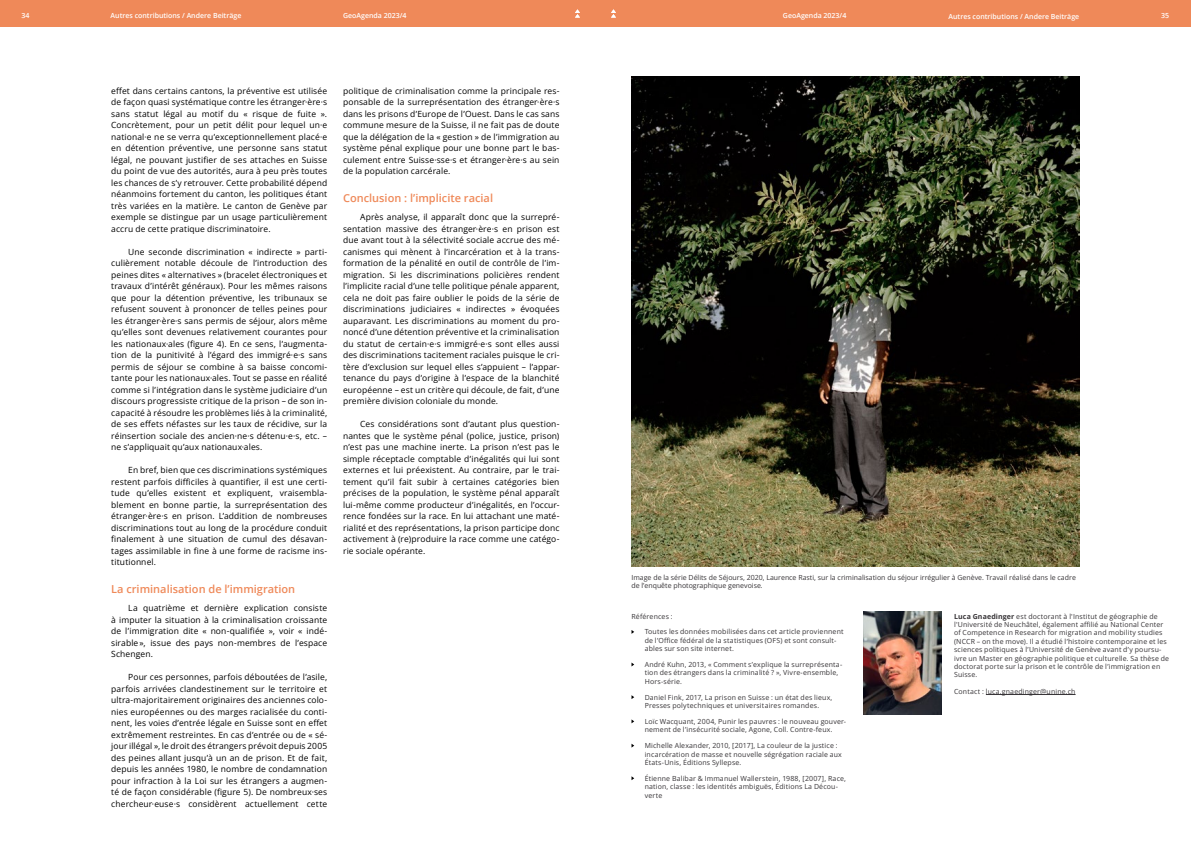
<style>
.page{position:relative;width:1191px;height:842px;background:#fff}
.page>*{position:absolute;margin:0;border:0;box-sizing:border-box;transform-origin:0 0}
.t1{font:600 11px "Open Sans";color:#ef8959}
.t2{font:8.5px/11.5px "Open Sans";letter-spacing:.015em;color:#000;text-align:justify}
.t3{font:7px/8.4px "Open Sans";letter-spacing:.02em;color:#373437}
.t4{font:7px/8.4px "Open Sans";color:#373437}
.t5{font:600 7px "Open Sans";color:#fff}
.s1{font-weight:700}
</style>
<div class="page">
<div style="left:0;top:0;width:595px;height:27px;background:#ef8959"></div>
<div style="left:595px;top:0;width:596px;height:27px;background:#ef8959"></div>
<svg style="left:575px;top:9px;width:5px;height:9px"></svg>
<svg style="left:611px;top:9px;width:5px;height:9px"></svg>
<hr style="left:986px;top:694px;width:89px;height:1px;background:#373437">
<img style="left:864px;top:611px;width:77px;height:104px">
<img style="left:631px;top:77px;width:448px;height:489px">
<p class="t5" style="left:22px;top:11px;width:9px">34</p>
<p class="t5" style="left:111px;top:11px;width:132px">Autres contributions / Andere Beiträge</p>
<p class="t5" style="left:343px;top:11px;width:65px">GeoAgenda 2023/4</p>
<p class="t5" style="left:783px;top:11px;width:65px">GeoAgenda 2023/4</p>
<p class="t5" style="left:948px;top:11px;width:132px">Autres contributions / Andere Beiträge</p>
<p class="t5" style="left:1161px;top:11px;width:9px">35</p>
<p class="t2" style="left:111px;top:84px;width:217px">effet dans certains cantons, la préventive est utilisée de façon quasi systématique contre les étranger·ère·s sans statut légal au motif du « risque de fuite ».<br>Concrètement, pour un petit délit pour lequel un·e national·e ne se verra qu’exceptionnellement placé·e en détention préventive, une personne sans statut légal, ne pouvant justifier de ses attaches en Suisse du point de vue des autorités, aura à peu près toutes les chances de s’y retrouver. Cette probabilité dépend néanmoins fortement du canton, les politiques étant très variées en la matière. Le canton de Genève par exemple se distingue par un usage particulièrement accru de cette pratique discriminatoire.</p>
<p class="t2" style="left:111px;top:245px;width:217px;text-indent:17px">Une seconde discrimination « indirecte » parti&shy;culièrement notable découle de l’introduction des peines dites « alternatives » (bracelet électroniques et travaux d’intérêt généraux). Pour les mêmes raisons que pour la détention préventive, les tribunaux se refusent souvent à prononcer de telles peines pour les étranger·ère·s sans permis de séjour, alors même qu’elles sont devenues relativement courantes pour les nationaux·ales (figure 4). En ce sens, l’augmenta&shy;tion de la punitivité à l’égard des immigré·e·s sans permis de séjour se combine à sa baisse concomi&shy;tante pour les nationaux·ales. Tout se passe en réalité comme si l’intégration dans le système judiciaire d’un discours progressiste critique de la prison – de son in&shy;capacité à résoudre les problèmes liés à la criminalité, de ses effets néfastes sur les taux de récidive, sur la réinsertion sociale des ancien·ne·s détenu·e·s, etc. – ne s’appliquait qu’aux nationaux·ales.</p>
<p class="t2" style="left:111px;top:464px;width:217px;text-indent:17px">En bref, bien que ces discriminations systémiques restent parfois difficiles à quantifier, il est une certi&shy;tude qu’elles existent et expliquent, vraisembla&shy;blement en bonne partie, la surreprésentation des étranger·ère·s en prison. L’addition de nombreuses discriminations tout au long de la procédure conduit finalement à une situation de cumul des désavan&shy;tages assimilable in fine à une forme de racisme ins&shy;titutionnel.</p>
<p class="t1" style="left:111px;top:582px;width:185px">La criminalisation de l’immigration</p>
<p class="t2" style="left:111px;top:602px;width:217px;text-indent:17px">La quatrième et dernière explication consiste à imputer la situation à la criminalisation croissante de l’immigration dite « non-qualifiée », voir « indé&shy;sirable», issue des pays non-membres de l’espace Schengen.</p>
<p class="t2" style="left:111px;top:671px;width:217px;text-indent:17px">Pour ces personnes, parfois déboutées de l’asile, parfois arrivées clandestinement sur le territoire et ultra-majoritairement originaires des anciennes colo&shy;nies européennes ou des marges racialisée du conti&shy;nent, les voies d’entrée légale en Suisse sont en effet extrêmement restreintes. En cas d’entrée ou de « sé&shy;jour illégal », le droit des étrangers prévoit depuis 2005 des peines allant jusqu’à un an de prison. Et de fait, depuis les années 1980, le nombre de condamnation pour infraction à la Loi sur les étrangers a augmen&shy;té de façon considérable (figure 5). De nombreux·ses chercheur·euse·s considèrent actuellement cette</p>
<p class="t2" style="left:343px;top:84px;width:218px">politique de criminalisation comme la principale res&shy;ponsable de la surreprésentation des étranger·ère·s dans les prisons d’Europe de l’Ouest. Dans le cas sans commune mesure de la Suisse, il ne fait pas de doute que la délégation de la « gestion » de l’immigration au système pénal explique pour une bonne part le bas&shy;culement entre Suisse·sse·s et étranger·ère·s au sein de la population carcérale.</p>
<p class="t1" style="left:343px;top:191px;width:151px">Conclusion : l’implicite racial</p>
<p class="t2" style="left:343px;top:211px;width:218px;text-indent:17px">Après analyse, il apparaît donc que la surrepré&shy;sentation massive des étranger·ère·s en prison est due avant tout à la sélectivité sociale accrue des mé&shy;canismes qui mènent à l’incarcération et à la trans&shy;formation de la pénalité en outil de contrôle de l’im&shy;migration. Si les discriminations policières rendent l’implicite racial d’une telle politique pénale apparent, cela ne doit pas faire oublier le poids de la série de discriminations judiciaires « indirectes » évoquées auparavant. Les discriminations au moment du pro&shy;noncé d’une détention préventive et la criminalisation du statut de certain·e·s immigré·e·s sont elles aussi des discriminations tacitement raciales puisque le cri&shy;tère d’exclusion sur lequel elles s’appuient – l’appar&shy;tenance du pays d’origine à l’espace de la blanchité européenne – est un critère qui découle, de fait, d’une première division coloniale du monde.</p>
<p class="t2" style="left:343px;top:418px;width:218px;text-indent:17px">Ces considérations sont d’autant plus question&shy;nantes que le système pénal (police, justice, prison) n’est pas une machine inerte. La prison n’est pas le simple réceptacle comptable d’inégalités qui lui sont externes et lui préexistent. Au contraire, par le trai&shy;tement qu’il fait subir à certaines catégories bien précises de la population, le système pénal apparaît lui-même comme producteur d’inégalités, en l’occur&shy;rence fondées sur la race. En lui attachant une maté&shy;rialité et des représentations, la prison participe donc activement à (re)produire la race comme une catégo&shy;rie sociale opérante.</p>
<p class="t4" style="left:631px;top:573px;width:446px">Image de la série Délits de Séjours, 2020, Laurence Rasti, sur la criminalisation du séjour irrégulier à Genève. Travail réalisé dans le cadre de l’enquête photographique genevoise.</p>
<p class="t3" style="left:631px;top:612px;width:43px">Références :</p>
<p class="t3" style="left:644px;top:627px;width:200px">Toutes les données mobilisées dans cet article proviennent de l’Office fédéral de la statistiques (OFS) et sont consult&shy;ables sur son site internet.</p>
<p class="t3" style="left:644px;top:660px;width:199px">André Kuhn, 2013, « Comment s’explique la surreprésenta&shy;tion des étrangers dans la criminalité ? », Vivre-ensemble,<br>Hors-série.</p>
<p class="t3" style="left:644px;top:693px;width:189px">Daniel Fink, 2017, La prison en Suisse : un état des lieux,<br>Presses polytechniques et universitaires romandes.</p>
<p class="t3" style="left:644px;top:717px;width:203px">Loïc Wacquant, 2004, Punir les pauvres : le nouveau gouver&shy;nement de l’insécurité sociale, Agone, Coll. Contre-feux.</p>
<p class="t3" style="left:644px;top:741px;width:199px">Michelle Alexander, 2010, [2017], La couleur de la justice : incarcération de masse et nouvelle ségrégation raciale aux<br>États-Unis, Éditions Syllepse.</p>
<p class="t3" style="left:644px;top:774px;width:203px">Étienne Balibar &amp; Immanuel Wallerstein, 1988, [2007], Race, nation, classe : les identités ambiguës, Éditions La Décou&shy;verte</p>
<p class="t3" style="left:954px;top:612px;width:217px"><span class="s1">Luca Gnaedinger</span> est doctorant à l'Institut de géographie de l'Université de Neuchâtel, également affilié au National Center of Competence in Research for migration and mobility studies (NCCR – on the move). Il a étudié l’histoire contemporaine et les sciences politiques à l’Université de Genève avant d’y poursu&shy;ivre un Master en géographie politique et culturelle. Sa thèse de doctorat porte sur la prison et le contrôle de l’immigration en Suisse.</p>
<p class="t3" style="left:954px;top:687px;width:123px">Contact : luca.gnaedinger@unine.ch</p>
</div>
